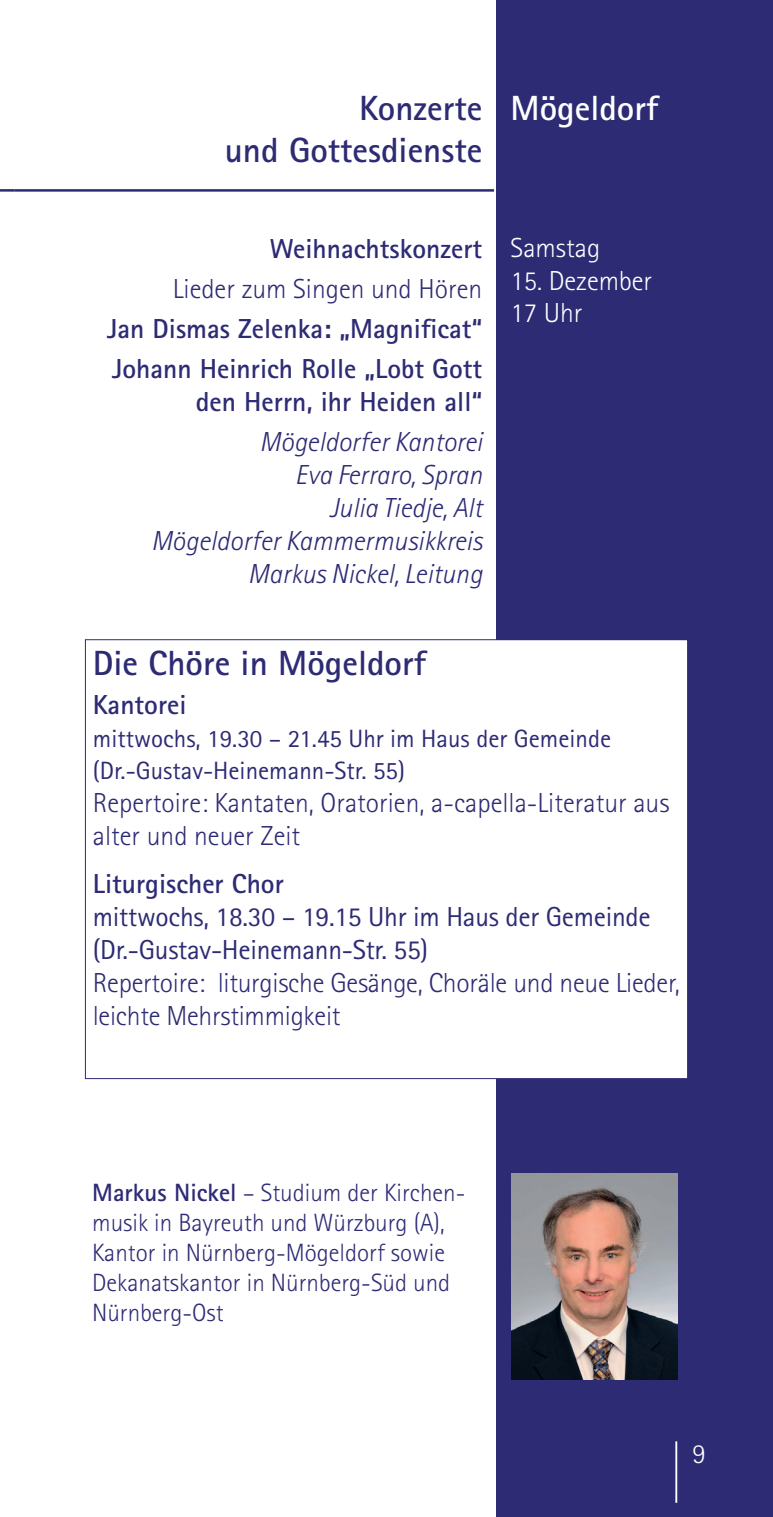
<style>
.page{position:relative;width:773px;height:1517px;background:#fff}
.page>*{position:absolute;margin:0;border:0;box-sizing:border-box;transform-origin:0 0}
.t1{font:700 35px/42px "Rotis Sans Serif";color:#2d2b74;text-align:right}
.t2{font:700 35px "Rotis Sans Serif";color:#fff}
.t3{font:300 27.5px/33px "Rotis Sans Serif";color:#2d2b74}
.t4{font:700 27.5px/40px "Rotis Sans Serif";color:#2d2b74}
.t5{font:italic 300 27.5px/33px "Rotis Sans Serif";color:#2d2b74;text-align:right}
.t6{font:27.5px/33px "Rotis Sans Serif";letter-spacing:-.01em;color:#2d2b74}
.t7{font:300 27.5px/32.5px "Rotis Sans Serif";color:#fff}
.t8{font:300 25px/30px "Rotis Sans Serif";color:#2d2b74}
.t9{font:25px/32.5px "Rotis Sans Serif";color:#2d2b74}
.s1{font-weight:700}
</style>
<div class="page">
<div style="left:496px;top:0;width:276px;height:1517px;background:#2d2b74"></div>
<hr style="left:675px;top:1441px;width:2px;height:61px;background:#fff">
<hr style="left:0;top:189px;width:14px;height:3px;background:#2d2b74">
<hr style="left:14px;top:189px;width:480px;height:3px;background:#2d2b74">
<div style="left:85px;top:640px;width:602px;height:438px;background:#fff"></div>
<img style="left:512px;top:1173px;width:165px;height:206px">
<p class="t1" style="left:225px;top:86px;width:259px">Konzerte<br>und Gottesdienste</p>
<p class="t2" style="left:510px;top:86px;width:149px">Mögeldorf</p>
<p class="t4" style="left:270px;top:228px;width:214px">Weihnachtskonzert</p>
<p class="t3" style="left:173px;top:272px;width:311px">Lieder zum Singen und Hören</p>
<p class="t4" style="left:107px;top:308px;width:376px">Jan Dismas Zelenka: „Magnificat“<br>Johann Heinrich Rolle „Lobt Gott</p>
<p class="t4" style="left:196px;top:381px;width:288px">den Herrn, ihr Heiden all“</p>
<p class="t5" style="left:151px;top:426px;width:332px">Mögeldorfer Kantorei<br>Eva Ferraro, Spran<br>Julia Tiedje, Alt<br>Mögeldorfer Kammermusikkreis<br>Markus Nickel, Leitung</p>
<p class="t7" style="left:510px;top:232px;width:91px">Samstag</p>
<p class="t7" style="left:510px;top:264px;width:143px">15. Dezember<br>17 Uhr</p>
<p class="t1" style="left:93px;top:641px;width:335px">Die Chöre in Mögeldorf</p>
<p class="t4" style="left:93px;top:684px;width:95px">Kantorei</p>
<p class="t9" style="left:93px;top:722px;width:519px">mittwochs, 19.30 – 21.45 Uhr im Haus der Gemeinde (Dr.-Gustav-Heinemann-Str. 55)</p>
<p class="t3" style="left:93px;top:786px;width:578px">Repertoire: Kantaten, Oratorien, a-capella-Literatur aus alter und neuer Zeit</p>
<p class="t4" style="left:93px;top:863px;width:192px">Liturgischer Chor</p>
<p class="t6" style="left:93px;top:899px;width:559px">mittwochs, 18.30 – 19.15 Uhr im Haus der Gemeinde (Dr.-Gustav-Heinemann-Str. 55)</p>
<p class="t3" style="left:93px;top:966px;width:588px">Repertoire: liturgische Gesänge, Choräle und neue Lieder, leichte Mehrstimmigkeit</p>
<p class="t8" style="left:92px;top:1177px;width:375px"><span class="s1">Markus Nickel</span> – Studium der Kirchen&shy;musik in Bayreuth und Würzburg (A),<br>Kantor in Nürnberg-Mögeldorf sowie<br>Dekanatskantor in Nürnberg-Süd und<br>Nürnberg-Ost</p>
<p class="t7" style="left:692px;top:1437px;width:15px">9</p>
</div>
